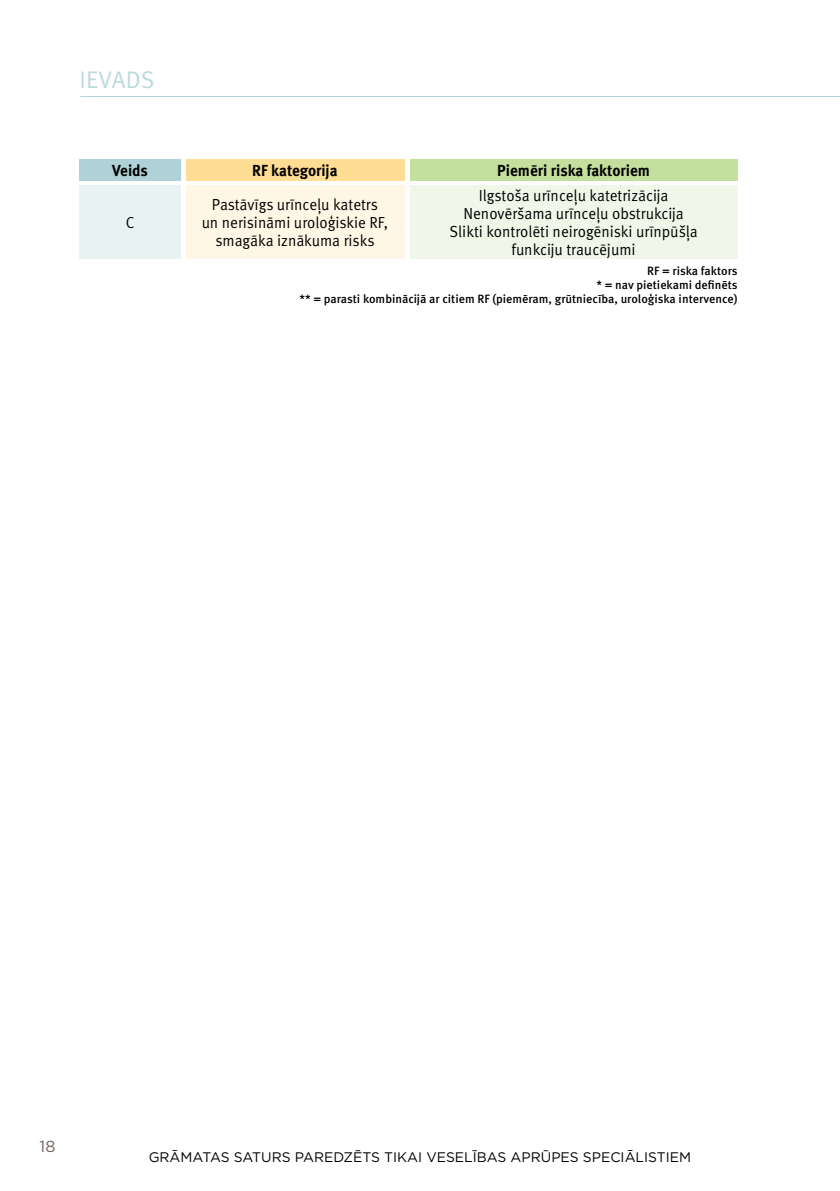
<style>
.page{position:relative;width:840px;height:1191px;background:#fff}
.page>*{position:absolute;margin:0;border:0;box-sizing:border-box;transform-origin:0 0}
.t1{font:24px "Meta Pro";letter-spacing:.01em;color:#bcd9de}
.t2{font:16px/18px "Meta Pro";color:#000;text-align:center;scale:.94 1}
.t3{font:700 16px "Meta Pro";color:#000;scale:.94 1}
.t4{font:16px "Gotham";color:#72635d}
.t5{font:13.8px "Gotham";color:#000}
.t6{font:500 12px/14px "Meta Pro";color:#000;text-align:right}
</style>
<div class="page">
<hr style="left:80px;top:96px;width:759px;height:1px;background:#aed2d7">
<div style="left:79px;top:160px;width:102px;height:21px;background:#aed2d7"></div>
<div style="left:186px;top:160px;width:218px;height:21px;background:#ffdd94"></div>
<div style="left:409px;top:160px;width:328px;height:21px;background:#c4df9e"></div>
<div style="left:79px;top:186px;width:102px;height:73px;background:#e9f2f3"></div>
<div style="left:186px;top:186px;width:218px;height:73px;background:#fff6e5"></div>
<div style="left:409px;top:186px;width:328px;height:73px;background:#f0f7e8"></div>
<h1 class="t1" style="left:79px;top:64px;width:77px">ievads</h1>
<p class="t3" style="left:112px;top:161px;width:40px">Veids</p>
<p class="t3" style="left:252px;top:161px;width:92px">RF kategorija</p>
<p class="t3" style="left:497px;top:161px;width:164px">Piemēri riska faktoriem</p>
<p class="t2" style="left:126px;top:214px;width:11px">C</p>
<p class="t2" style="left:202px;top:196px;width:199px">Pastāvīgs urīnceļu katetrs un nerisināmi uroloģiskie RF, smagāka iznākuma risks</p>
<p class="t2" style="left:449px;top:187px;width:265px">ilgstoša urīnceļu katetrizācija Nenovēršama urīnceļu obstrukcija slikti kontrolēti neirogēniski urīnpūšļa funkciju traucējumi</p>
<p class="t6" style="left:299px;top:265px;width:439px">Rf = riska faktors<br>* = nav pietiekami definēts<br>** = parasti kombinācijā ar citiem Rf (piemēram, grūtniecība, uroloģiska intervence)</p>
<p class="t4" style="left:39px;top:1135px;width:18px">18</p>
<p class="t5" style="left:149px;top:1148px;width:543px">GRĀMATAS SATURS PAREDZĒTS TIKAI VESELĪBAS APRŪPES SPECIĀLISTIEM</p>
</div>
